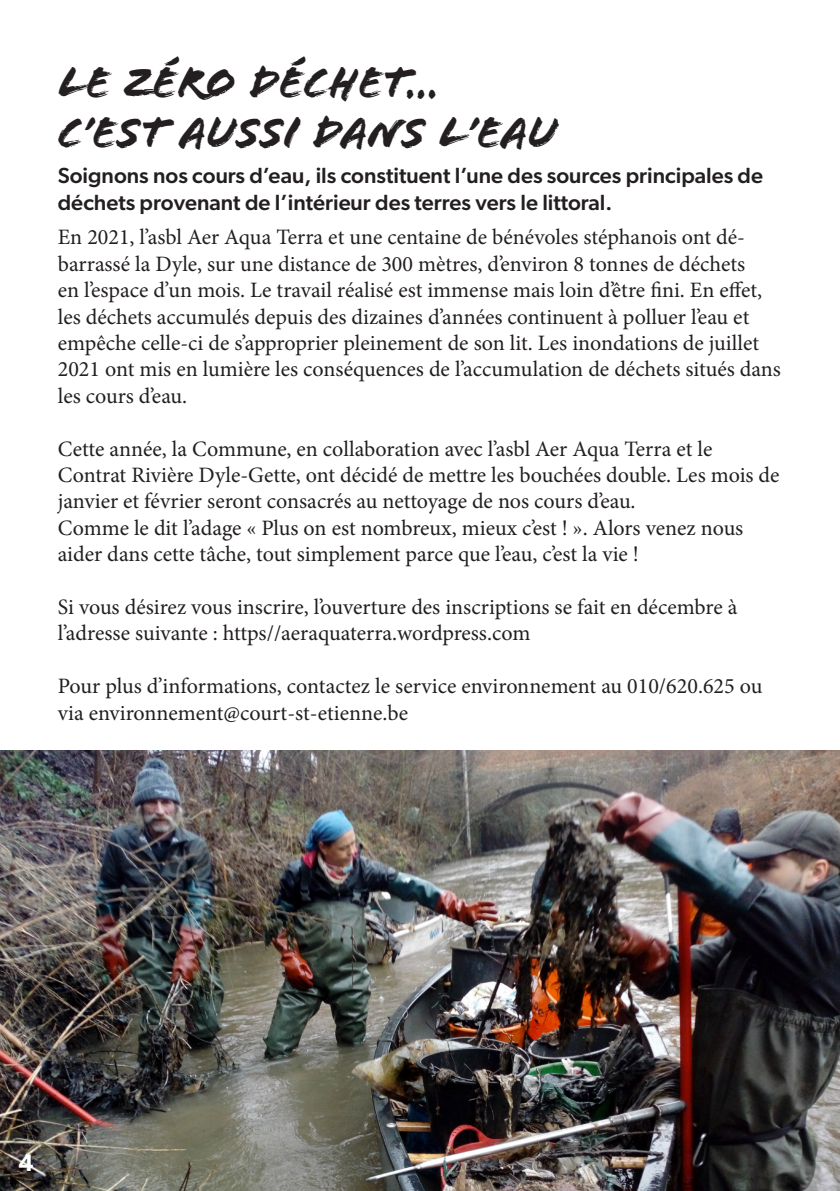
<style>
.page{position:relative;width:840px;height:1191px;background:#fff}
.page>*{position:absolute;margin:0;border:0;box-sizing:border-box;transform-origin:0 0}
.t1{font:46px "Flood Std";color:#231f20}
.t2{font:600 24px "Gibson";color:#fff}
.t3{font:22px/26.4px "Minion Pro";color:#231f20}
.t4{font:500 22px/26.4px "Gibson";color:#231f20}
</style>
<div class="page">
<img style="left:0;top:750px;width:839px;height:441px">
<p class="t1" style="left:58px;top:56px;width:384px">LE ZÉRO DÉCHET…</p>
<p class="t1" style="left:58px;top:106px;width:501px">C’EST AUSSI DANS L’EAU</p>
<p class="t4" style="left:58px;top:162px;width:706px">Soignons nos cours d’eau, ils constituent l’une des sources principales de déchets provenant de l’intérieur des terres vers le littoral.</p>
<p class="t3" style="left:58px;top:224px;width:724px">En 2021, l’asbl Aer Aqua Terra et une centaine de bénévoles stéphanois ont dé&shy;barrassé la Dyle, sur une distance de 300 mètres, d’environ 8 tonnes de déchets<br>en l’espace d’un mois. Le travail réalisé est immense mais loin d’être fini. En effet, les déchets accumulés depuis des dizaines d’années continuent à polluer l’eau et empêche celle-ci de s’approprier pleinement de son lit. Les inondations de juillet 2021 ont mis en lumière les conséquences de l’accumulation de déchets situés dans les cours d’eau.</p>
<p class="t3" style="left:58px;top:435px;width:722px">Cette année, la Commune, en collaboration avec l’asbl Aer Aqua Terra et le<br>Contrat Rivière Dyle-Gette, ont décidé de mettre les bouchées double. Les mois de janvier et février seront consacrés au nettoyage de nos cours d’eau.</p>
<p class="t3" style="left:58px;top:514px;width:686px">Comme le dit l’adage « Plus on est nombreux, mieux c’est ! ». Alors venez nous aider dans cette tâche, tout simplement parce que l’eau, c’est la vie !</p>
<p class="t3" style="left:58px;top:594px;width:680px">Si vous désirez vous inscrire, l’ouverture des inscriptions se fait en décembre à l’adresse suivante : https//aeraquaterra.wordpress.com</p>
<p class="t3" style="left:58px;top:673px;width:705px">Pour plus d’informations, contactez le service environnement au 010/620.625 ou via environnement@court-st-etienne.be</p>
<p class="t2" style="left:18px;top:1147px;width:17px">4</p>
</div>
